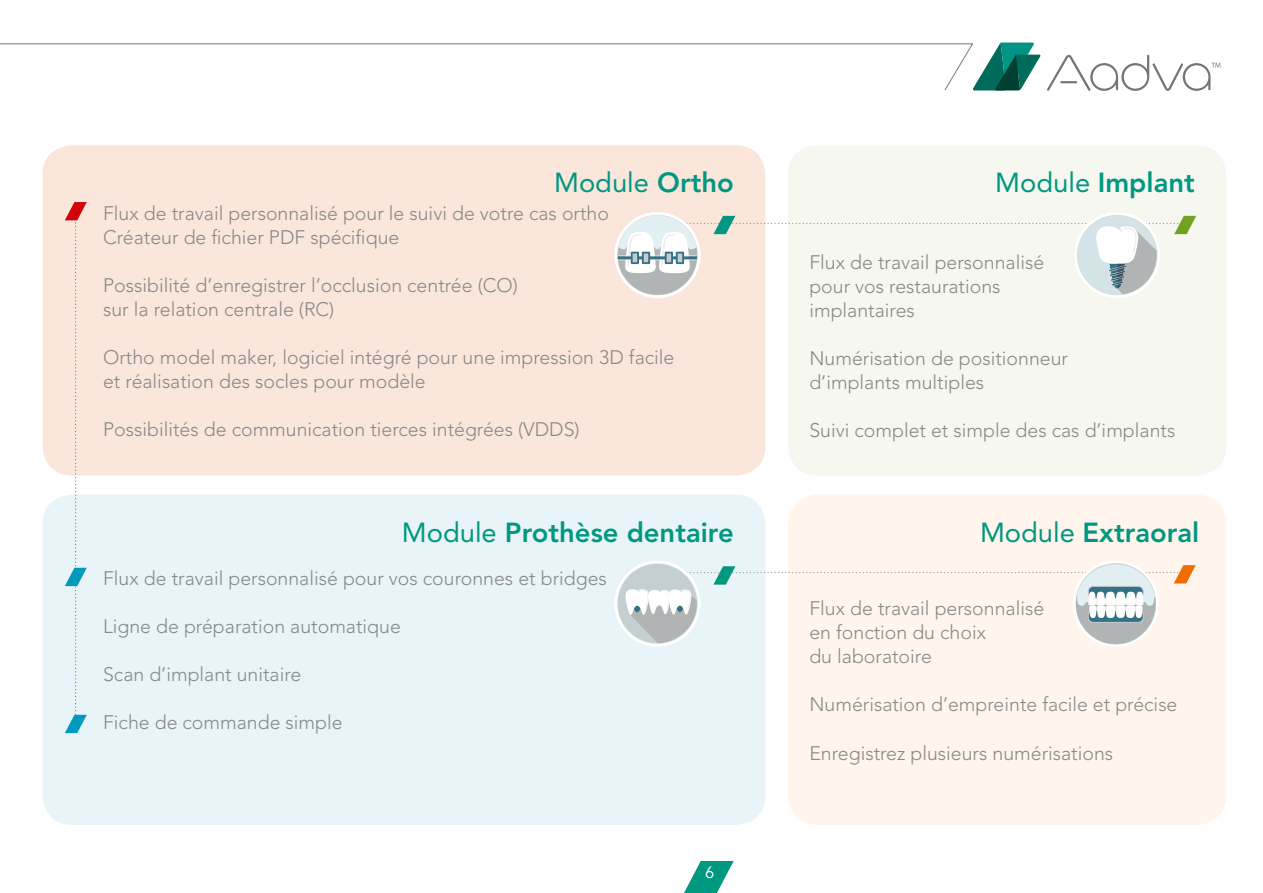
<style>
.page{position:relative;width:1263px;height:893px;background:#fff}
.page>*{position:absolute;margin:0;border:0;box-sizing:border-box;transform-origin:0 0}
.t1{font:800 27.45px "Avenir LT Std";color:#009880}
.t2{font:27.45px "Avenir LT Std";color:#009880}
.t3{font:300 19.5px/24px "Avenir LT Std";color:#878988}
.t4{font:16.5px "Avenir LT Std";color:#fff}
.s1{font-weight:800}
.s2{font-weight:400}
</style>
<div class="page">
<svg style="left:974px;top:43px;width:67px;height:47px"></svg>
<svg style="left:1047px;top:55px;width:173px;height:36px"></svg>
<svg style="left:0;top:43px;width:974px;height:48px"></svg>
<div style="left:43px;top:145px;width:722px;height:331px;background:#fbe6dc;border-radius:30px"></div>
<div style="left:43px;top:495px;width:722px;height:330px;background:#e8f4f8;border-radius:30px"></div>
<div style="left:788px;top:145px;width:438px;height:331px;background:#f6f8ef;border-radius:30px"></div>
<div style="left:788px;top:495px;width:438px;height:330px;background:#fff5ec;border-radius:30px"></div>
<svg style="left:65px;top:202px;width:22px;height:531px"></svg>
<svg style="left:614px;top:212px;width:582px;height:86px"></svg>
<svg style="left:614px;top:561px;width:582px;height:86px"></svg>
<svg style="left:684px;top:861px;width:50px;height:32px"></svg>
<h1 class="t2" style="left:554px;top:166px;width:181px">Module <span class="s1">Ortho</span></h1>
<h1 class="t1" style="left:995px;top:166px;width:201px"><span class="s2">Module</span> Implant</h1>
<p class="t3" style="left:103px;top:201px;width:507px">Flux de travail personnalisé pour le suivi de votre cas ortho<br>Créateur de fichier PDF spécifique</p>
<p class="t3" style="left:103px;top:273px;width:416px">Possibilité d’enregistrer l’occlusion centrée (CO) sur la relation centrale (RC)</p>
<p class="t3" style="left:103px;top:345px;width:573px">Ortho model maker, logiciel intégré pour une impression 3D facile et réalisation des socles pour modèle</p>
<p class="t3" style="left:103px;top:417px;width:478px">Possibilités de communication tierces intégrées (VDDS)</p>
<p class="t3" style="left:809px;top:250px;width:236px">Flux de travail personnalisé pour vos restaurations implantaires</p>
<p class="t3" style="left:809px;top:346px;width:260px">Numérisation de positionneur d’implants multiples</p>
<p class="t3" style="left:809px;top:418px;width:367px">Suivi complet et simple des cas d’implants</p>
<h1 class="t1" style="left:402px;top:516px;width:333px"><span class="s2">Module</span> Prothèse dentaire</h1>
<h1 class="t1" style="left:980px;top:516px;width:221px"><span class="s2">Module</span> Extraoral</h1>
<p class="t3" style="left:103px;top:567px;width:505px">Flux de travail personnalisé pour vos couronnes et bridges</p>
<p class="t3" style="left:103px;top:615px;width:299px">Ligne de préparation automatique</p>
<p class="t3" style="left:103px;top:663px;width:200px">Scan d’implant unitaire</p>
<p class="t3" style="left:103px;top:711px;width:241px">Fiche de commande simple</p>
<p class="t4" style="left:705px;top:863px;width:11px">6</p>
<p class="t3" style="left:809px;top:597px;width:236px">Flux de travail personnalisé en fonction du choix<br>du laboratoire</p>
<p class="t3" style="left:809px;top:693px;width:370px">Numérisation d’empreinte facile et précise</p>
<p class="t3" style="left:809px;top:741px;width:305px">Enregistrez plusieurs numérisations</p>
</div>
